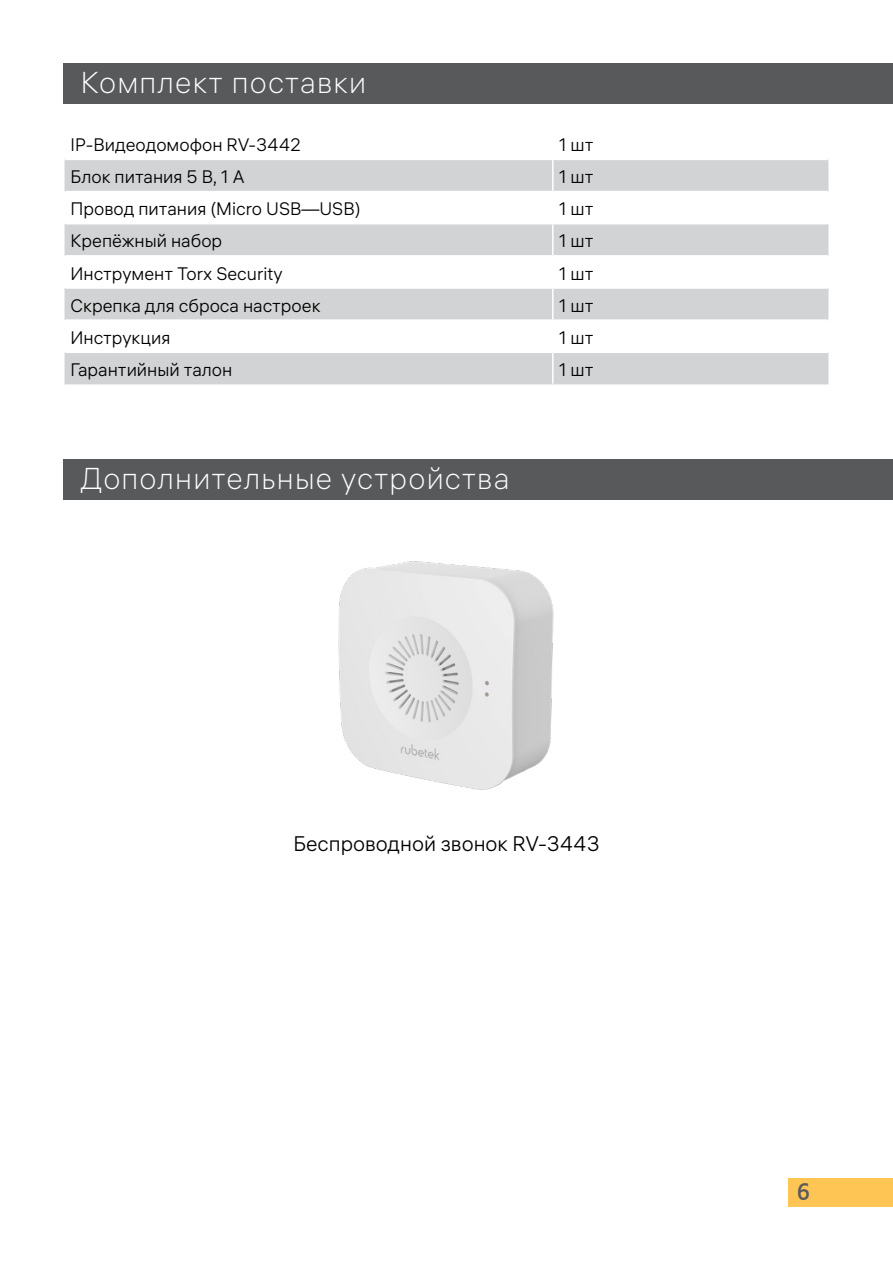
<style>
.page{position:relative;width:893px;height:1263px;background:#fff}
.page>*{position:absolute;margin:0;border:0;box-sizing:border-box;transform-origin:0 0}
.t1{font:30px "ALS Hauss VF";letter-spacing:.04em;color:#fff}
.t2{font:semi-condensed 24px "ALS Direct";color:#58595b}
.t3{font:21px "ALS Hauss VF";color:#000}
.t4{font:18px "ALS Hauss VF";color:#000}
</style>
<div class="page">
<svg style="left:65px;top:160px;width:763px;height:224px;fill:#d1d3d4"></svg>
<hr style="left:552px;top:160px;width:2px;height:31px;background:#fff">
<hr style="left:552px;top:192px;width:2px;height:31px;background:#fff">
<hr style="left:552px;top:224px;width:2px;height:31px;background:#fff">
<hr style="left:552px;top:257px;width:2px;height:30px;background:#fff">
<hr style="left:552px;top:289px;width:2px;height:30px;background:#fff">
<hr style="left:552px;top:321px;width:2px;height:31px;background:#fff">
<hr style="left:552px;top:353px;width:2px;height:31px;background:#fff">
<hr style="left:65px;top:191px;width:488px;height:1px;background:#fff">
<hr style="left:553px;top:191px;width:275px;height:1px;background:#fff">
<hr style="left:65px;top:223px;width:488px;height:1px;background:#fff">
<hr style="left:553px;top:223px;width:275px;height:1px;background:#fff">
<hr style="left:65px;top:255px;width:488px;height:2px;background:#fff">
<hr style="left:553px;top:255px;width:275px;height:2px;background:#fff">
<hr style="left:65px;top:287px;width:488px;height:2px;background:#fff">
<hr style="left:553px;top:287px;width:275px;height:2px;background:#fff">
<hr style="left:65px;top:319px;width:488px;height:2px;background:#fff">
<hr style="left:553px;top:319px;width:275px;height:2px;background:#fff">
<hr style="left:65px;top:352px;width:488px;height:1px;background:#fff">
<hr style="left:553px;top:352px;width:275px;height:1px;background:#fff">
<div style="left:788px;top:1178px;width:105px;height:28px;background:#fec454"></div>
<div style="left:64px;top:64px;width:829px;height:40px;background:#58595b"></div>
<div style="left:64px;top:460px;width:829px;height:40px;background:#58595b"></div>
<img style="left:338px;top:561px;width:216px;height:229px">
<h1 class="t1" style="left:81px;top:64px;width:287px">Комплект поставки</h1>
<p class="t4" style="left:71px;top:134px;width:232px">IP-Видеодомофон RV-3442</p>
<p class="t4" style="left:559px;top:134px;width:36px">1 шт</p>
<p class="t4" style="left:71px;top:166px;width:175px">Блок питания 5 В, 1 A</p>
<p class="t4" style="left:559px;top:166px;width:36px">1 шт</p>
<p class="t4" style="left:71px;top:198px;width:292px">Провод питания (Micro USB—USB)</p>
<p class="t4" style="left:559px;top:198px;width:36px">1 шт</p>
<p class="t4" style="left:71px;top:230px;width:153px">Крепёжный набор</p>
<p class="t4" style="left:559px;top:230px;width:36px">1 шт</p>
<p class="t4" style="left:71px;top:262px;width:214px">Инструмент Torx Security</p>
<p class="t4" style="left:559px;top:262px;width:36px">1 шт</p>
<p class="t4" style="left:71px;top:294px;width:252px">Скрепка для сброса настроек</p>
<p class="t4" style="left:559px;top:294px;width:36px">1 шт</p>
<p class="t4" style="left:71px;top:326px;width:101px">Инструкция</p>
<p class="t4" style="left:559px;top:326px;width:36px">1 шт</p>
<p class="t4" style="left:71px;top:359px;width:163px">Гарантийный талон</p>
<p class="t4" style="left:559px;top:359px;width:36px">1 шт</p>
<h1 class="t1" style="left:81px;top:460px;width:430px">Дополнительные устройства</h1>
<p class="t3" style="left:293px;top:831px;width:308px">Беспроводной звонок RV-3443</p>
<h2 class="t2" style="left:797px;top:1178px;width:14px">6</h2>
</div>
